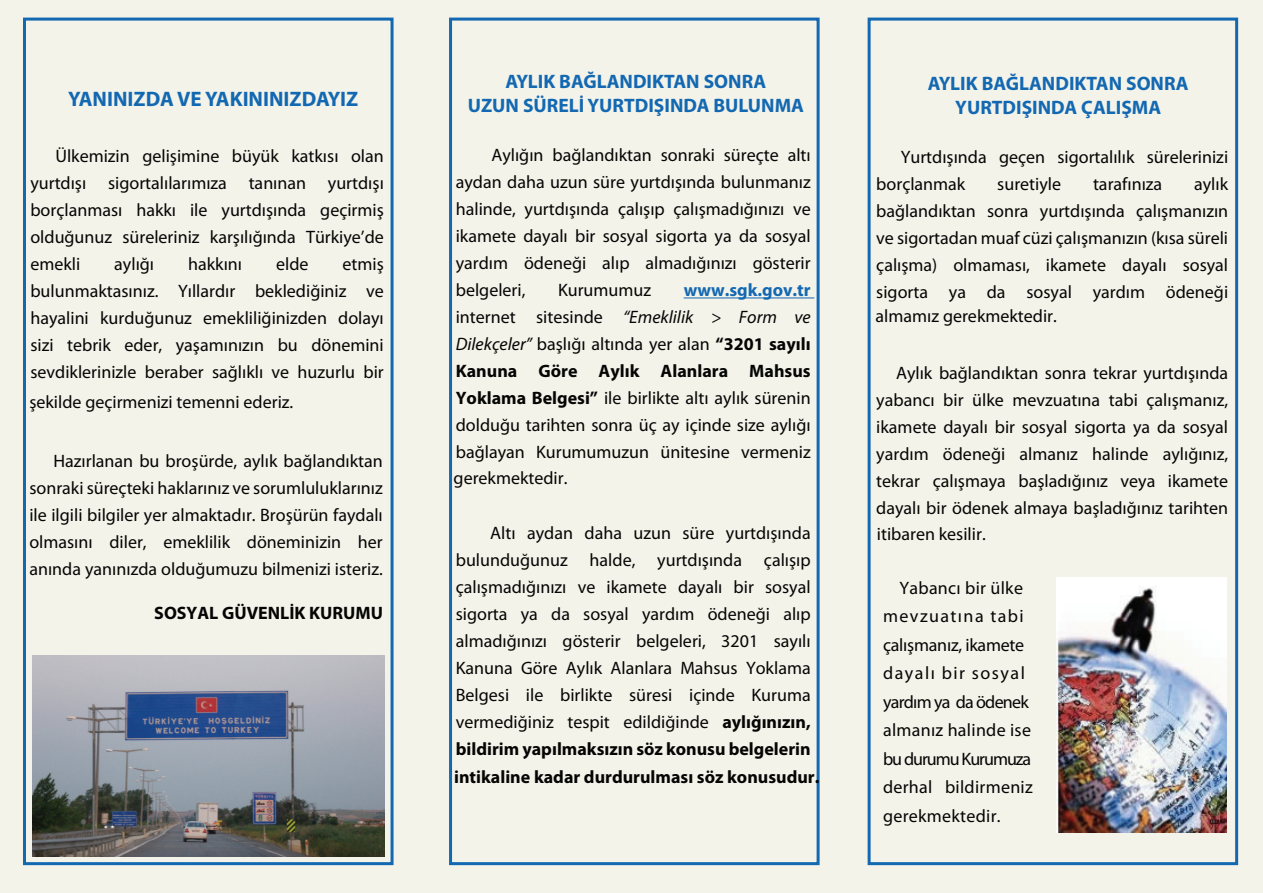
<style>
.page{position:relative;width:1263px;height:893px;background:#fff}
.page>*{position:absolute;margin:0;border:0;box-sizing:border-box;transform-origin:0 0}
.t1{font:700 21px "Myriad Pro";color:#1368b2}
.t2{font:700 19.5px/24px "Myriad Pro";color:#1368b2;text-align:center}
.t3{font:18px/27px "Myriad Pro";color:#050504;text-align:justify}
.t4{font:700 18px "Myriad Pro";color:#050504}
.s1{font-weight:700;color:#1368b2}
.s2{font-style:italic}
.s3{font-weight:700}
</style>
<div class="page">
<div style="left:422px;top:0;width:425px;height:893px;background:#f3f3ea"></div>
<div style="left:847px;top:0;width:416px;height:893px;background:#f3f3ea"></div>
<div style="left:0;top:0;width:422px;height:893px;background:#f3f3ea"></div>
<div style="left:868px;top:18px;width:370px;height:847px;border:3px solid #1368b2"></div>
<div style="left:449px;top:18px;width:371px;height:847px;border:3px solid #1368b2"></div>
<div style="left:23px;top:18px;width:370px;height:847px;border:3px solid #1368b2"></div>
<hr style="left:684px;top:297px;width:130px;height:1px;background:#1368b2">
<img style="left:32px;top:656px;width:353px;height:201px">
<img style="left:1057px;top:578px;width:170px;height:255px">
<p class="t1" style="left:68px;top:85px;width:292px">YANINIZDA VE YAKININIZDAYIZ</p>
<p class="t3" style="left:30px;top:143px;width:355px;text-indent:25px">Ülkemizin gelişimine büyük katkısı olan yurtdışı sigortalılarımıza tanınan yurtdışı borçlanması hakkı ile yurtdışında geçirmiş olduğunuz süreleriniz karşılığında Türkiye’de emekli</p>
<p class="t3" style="left:114px;top:251px;width:41px">aylığı</p>
<p class="t3" style="left:188px;top:251px;width:55px">hakkını</p>
<p class="t3" style="left:276px;top:251px;width:34px">elde</p>
<p class="t3" style="left:30px;top:251px;width:355px;text-indent:312px">etmiş bulunmaktasınız. Yıllardır beklediğiniz ve hayalini kurduğunuz emekliliğinizden dolayı sizi tebrik eder, yaşamınızın bu dönemini sevdiklerinizle beraber sağlıklı ve huzurlu bir</p>
<p class="t3" style="left:29px;top:389px;width:265px">şekilde geçirmenizi temenni ederiz.</p>
<p class="t3" style="left:29px;top:447px;width:355px;text-indent:24px">Hazırlanan bu broşürde, aylık bağlandıktan sonraki süreçteki haklarınız ve sorumluluklarınız ile ilgili bilgiler yer almaktadır. Broşürün faydalı olmasını diler, emeklilik döneminizin her anında yanınızda olduğumuzu bilmenizi isteriz.</p>
<p class="t4" style="left:154px;top:601px;width:230px">SOSYAL GÜVENLİK KURUMU</p>
<p class="t2" style="left:468px;top:69px;width:338px">AYLIK BAĞLANDIKTAN SONRA<br>UZUN SÜRELİ YURTDIŞINDA BULUNMA</p>
<p class="t2" style="left:928px;top:70px;width:262px">AYLIK BAĞLANDIKTAN SONRA<br>YURTDIŞINDA ÇALIŞMA</p>
<p class="t3" style="left:456px;top:141px;width:356px;text-indent:36px">Aylığın bağlandıktan sonraki süreçte altı aydan daha uzun süre yurtdışında bulunmanız halinde, yurtdışında çalışıp çalışmadığınızı ve ikamete dayalı bir sosyal sigorta ya da sosyal yardım ödeneği alıp almadığınızı gösterir belgeleri,</p>
<p class="t3" style="left:456px;top:276px;width:356px;text-indent:228px"><span class="s1">www.sgk.gov.tr </span>internet sitesinde <span class="s2">“Emeklilik &gt; Form ve Dilekçeler”</span> başlığı altında yer alan <span class="s3">“3201 sayılı Kanuna Göre Aylık Alanlara Mahsus Yoklama Belgesi”</span> ile birlikte altı aylık sürenin dolduğu tarihten sonra üç ay içinde size aylığı bağlayan Kurumumuzun ünitesine vermeniz</p>
<p class="t3" style="left:558px;top:276px;width:95px">Kurumumuz</p>
<p class="t3" style="left:454px;top:464px;width:115px">gerekmektedir.</p>
<p class="t3" style="left:456px;top:519px;width:356px;text-indent:34px">Altı aydan daha uzun süre yurtdışında bulunduğunuz halde, yurtdışında çalışıp çalışmadığınızı ve ikamete dayalı bir sosyal sigorta ya da sosyal yardım ödeneği alıp almadığınızı gösterir belgeleri, 3201 sayılı Kanuna Göre Aylık Alanlara Mahsus Yoklama Belgesi ile birlikte süresi içinde Kuruma vermediğiniz tespit edildiğinde <span class="s3">aylığınızın, bildirim yapılmaksızın söz konusu belgelerin</span></p>
<p class="t4" style="left:454px;top:765px;width:367px">intikaline kadar durdurulması söz konusudur.</p>
<p class="t3" style="left:876px;top:143px;width:353px;text-indent:24px">Yurtdışında geçen sigortalılık sürelerinizi borçlanmak</p>
<p class="t3" style="left:997px;top:170px;width:65px">suretiyle</p>
<p class="t3" style="left:1093px;top:170px;width:71px">tarafınıza</p>
<p class="t3" style="left:876px;top:170px;width:353px;text-indent:318px">aylık bağlandıktan sonra yurtdışında çalışmanızın ve sigortadan muaf cüzi çalışmanızın (kısa süreli çalışma) olmaması, ikamete dayalı sosyal sigorta ya da sosyal yardım ödeneği</p>
<p class="t3" style="left:876px;top:302px;width:183px">almamız gerekmektedir.</p>
<p class="t3" style="left:876px;top:359px;width:353px;text-indent:20px">Aylık bağlandıktan sonra tekrar yurtdışında yabancı bir ülke mevzuatına tabi çalışmanız, ikamete dayalı bir sosyal sigorta ya da sosyal yardım ödeneği almanız halinde aylığınız, tekrar çalışmaya başladığınız veya ikamete dayalı bir ödenek almaya başladığınız tarihten</p>
<p class="t3" style="left:877px;top:520px;width:110px">itibaren kesilir.</p>
<p class="t3" style="left:883px;top:573px;width:151px;line-height:28.5px;text-align:left;text-indent:16px">Yabancı bir ülke mevzuatına tabi çalışmanız, ikamete dayalı bir sosyal yardım ya da ödenek almanız halinde ise bu durumu Kurumuza derhal bildirmeniz gerekmektedir.</p>
</div>
